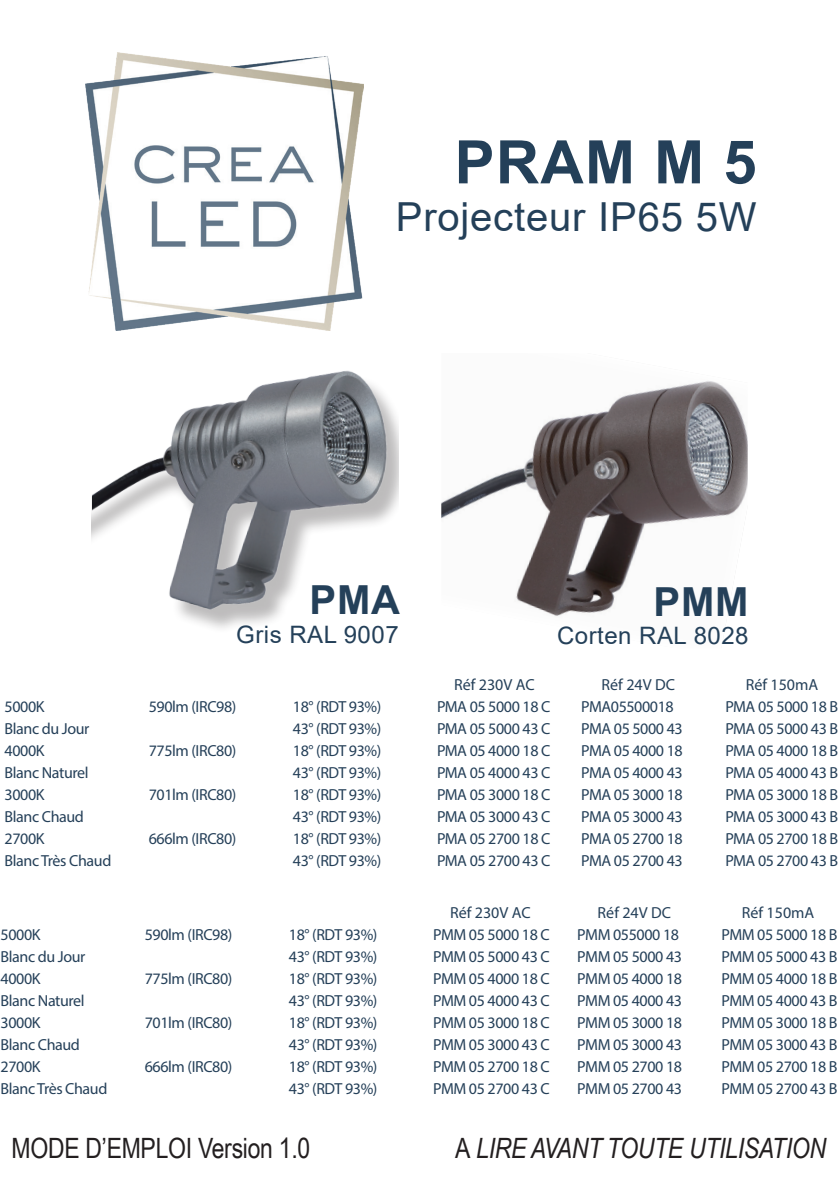
<style>
.page{position:relative;width:840px;height:1191px;background:#fff}
.page>*{position:absolute;margin:0;border:0;box-sizing:border-box;transform-origin:0 0}
.t1{font:700 60px "Arial";color:#244059}
.t2{font:40px "Arial";letter-spacing:.02em;color:#244059}
.t3{font:700 40px "Arial";letter-spacing:.02em;color:#244059}
.t4{font:italic 28px "Arial Narrow";letter-spacing:-.01em;color:#231f20}
.t5{font:28px "Arial Narrow";letter-spacing:-.01em;color:#231f20}
.t6{font:24px "Arial";letter-spacing:.02em;color:#244059}
.t7{font:16px "Myriad Pro";letter-spacing:-.025em;color:#254059}
.t8{font:16px "Myriad Pro";color:#254059}
.s1{font-style:normal}
</style>
<div class="page">
<img style="left:85px;top:53px;width:278px;height:277px">
<img style="left:92px;top:370px;width:306px;height:258px">
<img style="left:441px;top:381px;width:306px;height:235px">
<h1 class="t1" style="left:454px;top:120px;width:303px">PRAM M 5</h1>
<h2 class="t2" style="left:395px;top:190px;width:362px">Projecteur IP65 5W</h2>
<h2 class="t3" style="left:309px;top:572px;width:92px">PMA</h2>
<h3 class="t6" style="left:236px;top:618px;width:164px">Gris RAL 9007</h3>
<h2 class="t3" style="left:653px;top:573px;width:96px">PMM</h2>
<h3 class="t6" style="left:556px;top:619px;width:193px">Corten RAL 8028</h3>
<p class="t8" style="left:454px;top:674px;width:82px">Réf 230V AC</p>
<p class="t7" style="left:601px;top:674px;width:75px">Réf 24V DC</p>
<p class="t8" style="left:745px;top:674px;width:74px">Réf 150mA</p>
<p class="t7" style="left:5px;top:696px;width:41px">5000K</p>
<p class="t7" style="left:149px;top:696px;width:89px">590lm (IRC98)</p>
<p class="t7" style="left:293px;top:696px;width:90px">18° (RDT 93%)</p>
<p class="t7" style="left:437px;top:696px;width:115px">PMA 05 5000 18 C</p>
<p class="t7" style="left:581px;top:696px;width:94px">PMA05500018</p>
<p class="t7" style="left:725px;top:696px;width:114px">PMA 05 5000 18 B</p>
<p class="t7" style="left:5px;top:718px;width:86px">Blanc du Jour</p>
<p class="t7" style="left:293px;top:718px;width:90px">43° (RDT 93%)</p>
<p class="t7" style="left:437px;top:718px;width:115px">PMA 05 5000 43 C</p>
<p class="t7" style="left:581px;top:718px;width:103px">PMA 05 5000 43</p>
<p class="t7" style="left:725px;top:718px;width:114px">PMA 05 5000 43 B</p>
<p class="t7" style="left:5px;top:740px;width:41px">4000K</p>
<p class="t7" style="left:149px;top:740px;width:89px">775lm (IRC80)</p>
<p class="t7" style="left:293px;top:740px;width:90px">18° (RDT 93%)</p>
<p class="t7" style="left:437px;top:740px;width:115px">PMA 05 4000 18 C</p>
<p class="t7" style="left:581px;top:740px;width:103px">PMA 05 4000 18</p>
<p class="t7" style="left:725px;top:740px;width:114px">PMA 05 4000 18 B</p>
<p class="t7" style="left:5px;top:762px;width:85px">Blanc Naturel</p>
<p class="t7" style="left:293px;top:762px;width:90px">43° (RDT 93%)</p>
<p class="t7" style="left:437px;top:762px;width:115px">PMA 05 4000 43 C</p>
<p class="t7" style="left:581px;top:762px;width:103px">PMA 05 4000 43</p>
<p class="t7" style="left:725px;top:762px;width:114px">PMA 05 4000 43 B</p>
<p class="t7" style="left:5px;top:784px;width:41px">3000K</p>
<p class="t7" style="left:149px;top:784px;width:89px">701lm (IRC80)</p>
<p class="t7" style="left:293px;top:784px;width:90px">18° (RDT 93%)</p>
<p class="t7" style="left:437px;top:784px;width:115px">PMA 05 3000 18 C</p>
<p class="t7" style="left:581px;top:784px;width:103px">PMA 05 3000 18</p>
<p class="t7" style="left:725px;top:784px;width:114px">PMA 05 3000 18 B</p>
<p class="t7" style="left:5px;top:806px;width:81px">Blanc Chaud</p>
<p class="t7" style="left:293px;top:806px;width:90px">43° (RDT 93%)</p>
<p class="t7" style="left:437px;top:806px;width:115px">PMA 05 3000 43 C</p>
<p class="t7" style="left:581px;top:806px;width:103px">PMA 05 3000 43</p>
<p class="t7" style="left:725px;top:806px;width:114px">PMA 05 3000 43 B</p>
<p class="t7" style="left:5px;top:828px;width:41px">2700K</p>
<p class="t7" style="left:149px;top:828px;width:89px">666lm (IRC80)</p>
<p class="t7" style="left:293px;top:828px;width:90px">18° (RDT 93%)</p>
<p class="t7" style="left:437px;top:828px;width:115px">PMA 05 2700 18 C</p>
<p class="t7" style="left:581px;top:828px;width:103px">PMA 05 2700 18</p>
<p class="t7" style="left:725px;top:828px;width:114px">PMA 05 2700 18 B</p>
<p class="t7" style="left:5px;top:850px;width:108px">Blanc Très Chaud</p>
<p class="t7" style="left:293px;top:850px;width:90px">43° (RDT 93%)</p>
<p class="t7" style="left:437px;top:850px;width:115px">PMA 05 2700 43 C</p>
<p class="t7" style="left:581px;top:850px;width:103px">PMA 05 2700 43</p>
<p class="t7" style="left:725px;top:850px;width:114px">PMA 05 2700 43 B</p>
<p class="t8" style="left:450px;top:902px;width:82px">Réf 230V AC</p>
<p class="t7" style="left:597px;top:902px;width:75px">Réf 24V DC</p>
<p class="t8" style="left:741px;top:902px;width:74px">Réf 150mA</p>
<p class="t7" style="left:1px;top:924px;width:41px">5000K</p>
<p class="t7" style="left:145px;top:924px;width:89px">590lm (IRC98)</p>
<p class="t7" style="left:289px;top:924px;width:90px">18° (RDT 93%)</p>
<p class="t7" style="left:433px;top:924px;width:118px">PMM 05 5000 18 C</p>
<p class="t7" style="left:577px;top:924px;width:103px">PMM 055000 18</p>
<p class="t7" style="left:721px;top:924px;width:117px">PMM 05 5000 18 B</p>
<p class="t7" style="left:1px;top:946px;width:86px">Blanc du Jour</p>
<p class="t7" style="left:289px;top:946px;width:90px">43° (RDT 93%)</p>
<p class="t7" style="left:433px;top:946px;width:118px">PMM 05 5000 43 C</p>
<p class="t7" style="left:577px;top:946px;width:106px">PMM 05 5000 43</p>
<p class="t7" style="left:721px;top:946px;width:117px">PMM 05 5000 43 B</p>
<p class="t7" style="left:1px;top:968px;width:41px">4000K</p>
<p class="t7" style="left:145px;top:968px;width:89px">775lm (IRC80)</p>
<p class="t7" style="left:289px;top:968px;width:90px">18° (RDT 93%)</p>
<p class="t7" style="left:433px;top:968px;width:118px">PMM 05 4000 18 C</p>
<p class="t7" style="left:577px;top:968px;width:106px">PMM 05 4000 18</p>
<p class="t7" style="left:721px;top:968px;width:117px">PMM 05 4000 18 B</p>
<p class="t7" style="left:1px;top:990px;width:85px">Blanc Naturel</p>
<p class="t7" style="left:289px;top:990px;width:90px">43° (RDT 93%)</p>
<p class="t7" style="left:433px;top:990px;width:118px">PMM 05 4000 43 C</p>
<p class="t7" style="left:577px;top:990px;width:106px">PMM 05 4000 43</p>
<p class="t7" style="left:721px;top:990px;width:117px">PMM 05 4000 43 B</p>
<p class="t7" style="left:1px;top:1012px;width:41px">3000K</p>
<p class="t7" style="left:145px;top:1012px;width:89px">701lm (IRC80)</p>
<p class="t7" style="left:289px;top:1012px;width:90px">18° (RDT 93%)</p>
<p class="t7" style="left:433px;top:1012px;width:118px">PMM 05 3000 18 C</p>
<p class="t7" style="left:577px;top:1012px;width:106px">PMM 05 3000 18</p>
<p class="t7" style="left:721px;top:1012px;width:117px">PMM 05 3000 18 B</p>
<p class="t7" style="left:1px;top:1034px;width:81px">Blanc Chaud</p>
<p class="t7" style="left:289px;top:1034px;width:90px">43° (RDT 93%)</p>
<p class="t7" style="left:433px;top:1034px;width:118px">PMM 05 3000 43 C</p>
<p class="t7" style="left:577px;top:1034px;width:106px">PMM 05 3000 43</p>
<p class="t7" style="left:721px;top:1034px;width:117px">PMM 05 3000 43 B</p>
<p class="t7" style="left:1px;top:1056px;width:41px">2700K</p>
<p class="t7" style="left:145px;top:1056px;width:89px">666lm (IRC80)</p>
<p class="t7" style="left:289px;top:1056px;width:90px">18° (RDT 93%)</p>
<p class="t7" style="left:433px;top:1056px;width:118px">PMM 05 2700 18 C</p>
<p class="t7" style="left:577px;top:1056px;width:106px">PMM 05 2700 18</p>
<p class="t7" style="left:721px;top:1056px;width:117px">PMM 05 2700 18 B</p>
<p class="t7" style="left:1px;top:1078px;width:108px">Blanc Très Chaud</p>
<p class="t7" style="left:289px;top:1078px;width:90px">43° (RDT 93%)</p>
<p class="t7" style="left:433px;top:1078px;width:118px">PMM 05 2700 43 C</p>
<p class="t7" style="left:577px;top:1078px;width:106px">PMM 05 2700 43</p>
<p class="t7" style="left:721px;top:1078px;width:117px">PMM 05 2700 43 B</p>
<h3 class="t5" style="left:12px;top:1128px;width:300px">MODE D’EMPLOI Version 1.0</h3>
<h3 class="t4" style="left:455px;top:1129px;width:372px"><span class="s1">A</span> LIRE AVANT TOUTE UTILISATION</h3>
</div>
